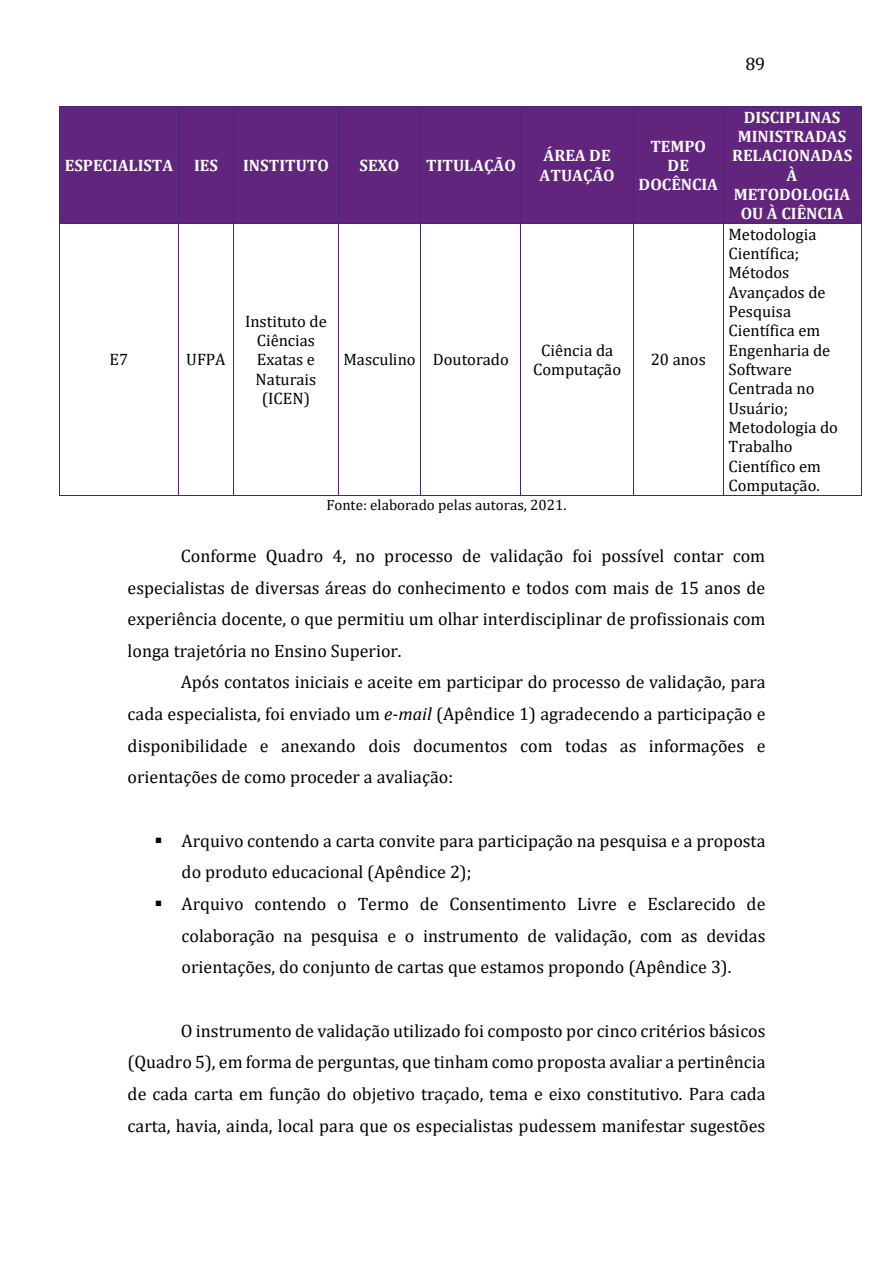
<style>
.page{position:relative;width:893px;height:1263px;background:#fff}
.page>*{position:absolute;margin:0;border:0;box-sizing:border-box;transform-origin:0 0}
.t1{font:18px/31.7px "Cambria";color:#000;text-align:justify}
.t2{font:16.5px/19.4px "Cambria";color:#000;text-align:center}
.t3{font:700 16.5px/19.4px "Cambria";color:#fff;text-align:center}
.t4{font:15px "Cambria";color:#000}
.s1{font-style:italic}
</style>
<div class="page">
<div style="left:60px;top:107px;width:118px;height:116px;background:#61257d"></div>
<div style="left:179px;top:107px;width:54px;height:116px;background:#61257d"></div>
<div style="left:234px;top:107px;width:104px;height:116px;background:#61257d"></div>
<div style="left:339px;top:107px;width:81px;height:116px;background:#61257d"></div>
<div style="left:421px;top:107px;width:99px;height:116px;background:#61257d"></div>
<div style="left:521px;top:107px;width:112px;height:116px;background:#61257d"></div>
<div style="left:634px;top:107px;width:89px;height:116px;background:#61257d"></div>
<div style="left:724px;top:107px;width:137px;height:116px;background:#61257d"></div>
<hr style="left:60px;top:106px;width:118px;height:1px;background:#49247c">
<hr style="left:179px;top:106px;width:54px;height:1px;background:#49247c">
<hr style="left:234px;top:106px;width:104px;height:1px;background:#49247c">
<hr style="left:339px;top:106px;width:81px;height:1px;background:#49247c">
<hr style="left:421px;top:106px;width:100px;height:1px;background:#49247c">
<hr style="left:521px;top:106px;width:112px;height:1px;background:#49247c">
<hr style="left:634px;top:106px;width:89px;height:1px;background:#49247c">
<hr style="left:724px;top:106px;width:137px;height:1px;background:#49247c">
<hr style="left:59px;top:107px;width:1px;height:116px;background:#49247c">
<hr style="left:178px;top:107px;width:1px;height:116px;background:#49247c">
<hr style="left:233px;top:107px;width:1px;height:116px;background:#49247c">
<hr style="left:338px;top:107px;width:1px;height:116px;background:#49247c">
<hr style="left:420px;top:107px;width:1px;height:116px;background:#49247c">
<hr style="left:521px;top:107px;width:1px;height:116px;background:#49247c">
<hr style="left:633px;top:107px;width:1px;height:116px;background:#49247c">
<hr style="left:723px;top:107px;width:1px;height:116px;background:#49247c">
<hr style="left:861px;top:107px;width:1px;height:116px;background:#49247c">
<hr style="left:60px;top:223px;width:118px;height:1px;background:#49247c">
<hr style="left:179px;top:223px;width:54px;height:1px;background:#49247c">
<hr style="left:234px;top:223px;width:104px;height:1px;background:#49247c">
<hr style="left:339px;top:223px;width:81px;height:1px;background:#49247c">
<hr style="left:421px;top:223px;width:100px;height:1px;background:#49247c">
<hr style="left:521px;top:223px;width:112px;height:1px;background:#49247c">
<hr style="left:634px;top:223px;width:89px;height:1px;background:#49247c">
<hr style="left:724px;top:223px;width:137px;height:1px;background:#49247c">
<hr style="left:59px;top:224px;width:1px;height:271px;background:#49247c">
<hr style="left:60px;top:495px;width:118px;height:1px;background:#49247c">
<hr style="left:178px;top:224px;width:1px;height:271px;background:#49247c">
<hr style="left:179px;top:495px;width:54px;height:1px;background:#49247c">
<hr style="left:233px;top:224px;width:1px;height:271px;background:#49247c">
<hr style="left:234px;top:495px;width:104px;height:1px;background:#49247c">
<hr style="left:338px;top:224px;width:1px;height:271px;background:#49247c">
<hr style="left:339px;top:495px;width:81px;height:1px;background:#49247c">
<hr style="left:420px;top:224px;width:1px;height:271px;background:#49247c">
<hr style="left:421px;top:495px;width:100px;height:1px;background:#49247c">
<hr style="left:521px;top:224px;width:1px;height:271px;background:#49247c">
<hr style="left:521px;top:495px;width:112px;height:1px;background:#49247c">
<hr style="left:633px;top:224px;width:1px;height:271px;background:#49247c">
<hr style="left:634px;top:495px;width:89px;height:1px;background:#49247c">
<hr style="left:723px;top:224px;width:1px;height:271px;background:#49247c">
<hr style="left:724px;top:495px;width:137px;height:1px;background:#49247c">
<hr style="left:861px;top:224px;width:1px;height:271px;background:#49247c">
<p class="t1" style="left:745px;top:48px;width:21px">89</p>
<p class="t3" style="left:65px;top:155px;width:110px">ESPECIALISTA</p>
<p class="t3" style="left:194px;top:155px;width:25px">IES</p>
<p class="t3" style="left:243px;top:155px;width:87px">INSTITUTO</p>
<p class="t3" style="left:360px;top:155px;width:41px">SEXO</p>
<p class="t3" style="left:426px;top:155px;width:91px">TITULAÇÃO</p>
<p class="t3" style="left:540px;top:146px;width:77px;text-align:left">ÁREA DE<br>ATUAÇÃO</p>
<p class="t3" style="left:639px;top:136px;width:81px">TEMPO<br>DE<br>DOCÊNCIA</p>
<p class="t2" style="left:110px;top:350px;width:20px">E7</p>
<p class="t2" style="left:186px;top:350px;width:41px">UFPA</p>
<p class="t2" style="left:245px;top:311px;width:83px">Instituto de<br>Ciências<br>Exatas e<br>Naturais (ICEN)</p>
<p class="t2" style="left:343px;top:350px;width:74px">Masculino</p>
<p class="t2" style="left:433px;top:350px;width:78px">Doutorado</p>
<p class="t2" style="left:533px;top:340px;width:89px">Ciência da<br>Computação</p>
<p class="t2" style="left:651px;top:350px;width:57px">20 anos</p>
<p class="t3" style="left:732px;top:107px;width:122px">DISCIPLINAS<br>MINISTRADAS<br>RELACIONADAS<br>À<br>METODOLOGIA<br>OU À CIÊNCIA</p>
<p class="t2" style="left:728px;top:224px;width:111px;text-align:left">Metodologia<br>Científica;<br>Métodos<br>Avançados de<br>Pesquisa<br>Científica em<br>Engenharia de<br>Software<br>Centrada no<br>Usuário;<br>Metodologia do<br>Trabalho<br>Científico em<br>Computação.</p>
<p class="t4" style="left:326px;top:496px;width:242px">Fonte: elaborado pelas autoras, 2021.</p>
<p class="t1" style="left:128px;top:540px;width:639px;text-indent:53px">Conforme Quadro 4, no processo de validação foi possível contar com especialistas de diversas áreas do conhecimento e todos com mais de 15 anos de experiência docente, o que permitiu um olhar interdisciplinar de profissionais com longa trajetória no Ensino Superior.</p>
<p class="t1" style="left:128px;top:666px;width:639px;text-indent:53px">Após contatos iniciais e aceite em participar do processo de validação, para cada especialista, foi enviado um <span class="s1">e-mail</span> (Apêndice 1) agradecendo a participação e disponibilidade e anexando dois documentos com todas as informações e orientações de como proceder a avaliação:</p>
<p class="t1" style="left:182px;top:825px;width:585px;text-indent:-27px">▪ Arquivo contendo a carta convite para participação na pesquisa e a proposta do produto educacional (Apêndice 2);</p>
<p class="t1" style="left:182px;top:888px;width:585px;text-indent:-27px">▪ Arquivo contendo o Termo de Consentimento Livre e Esclarecido de colaboração na pesquisa e o instrumento de validação, com as devidas orientações, do conjunto de cartas que estamos propondo (Apêndice 3).</p>
<p class="t1" style="left:128px;top:1015px;width:639px;text-indent:53px">O instrumento de validação utilizado foi composto por cinco critérios básicos (Quadro 5), em forma de perguntas, que tinham como proposta avaliar a pertinência de cada carta em função do objetivo traçado, tema e eixo constitutivo. Para cada carta, havia, ainda, local para que os especialistas pudessem manifestar sugestões</p>
</div>
